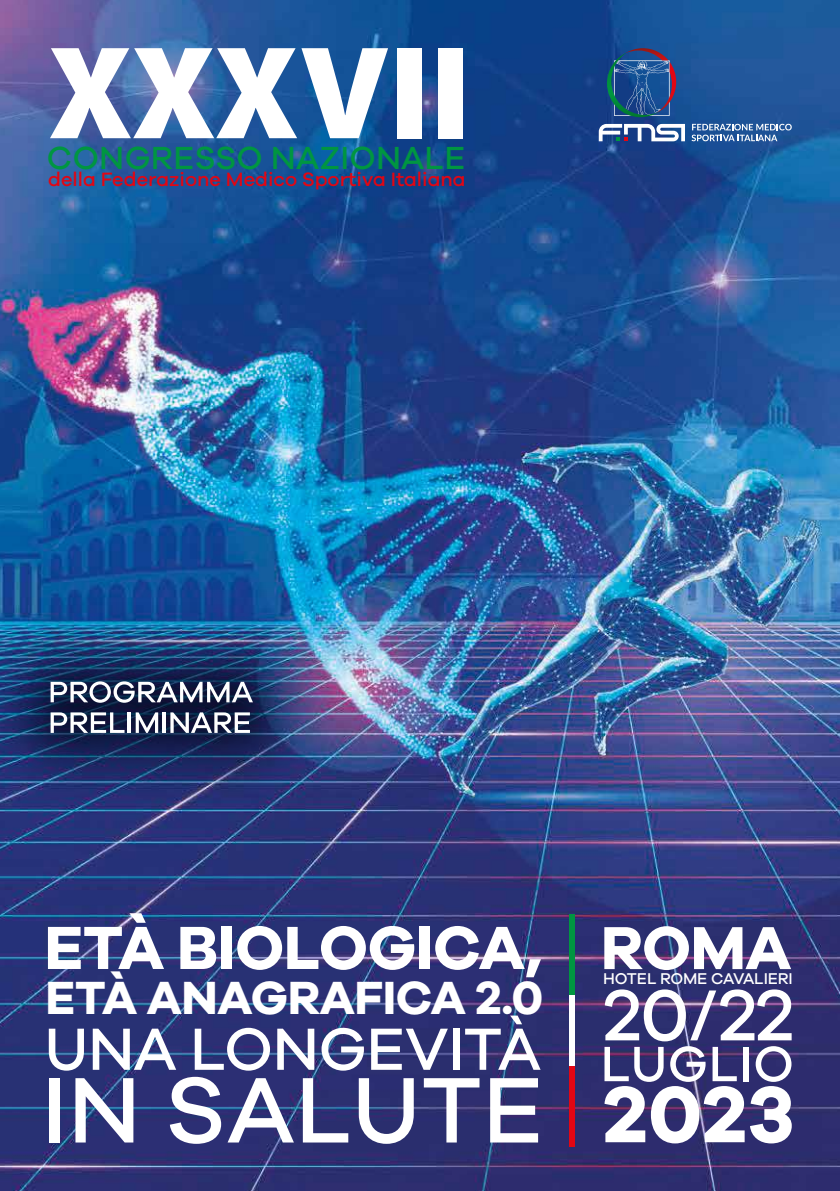
<style>
.page{position:relative;width:840px;height:1191px;background:#fff}
.page>*{position:absolute;margin:0;border:0;box-sizing:border-box;transform-origin:0 0}
.t1{font:900 133.4px "Cleanvertising";color:#fff}
.t2{font:500 96px "Galano Grotesque";letter-spacing:.01em;color:#fff}
.t3{font:700 82px "Galano Grotesque";color:#fff}
.t4{font:700 62.8px "Galano Grotesque";letter-spacing:-.01em;color:#fff}
.t5{font:700 62.6px "Galano Grotesque";color:#fff}
.t6{font:500 61.4px "Galano Grotesque";letter-spacing:-.01em;color:#fff}
.t7{font:500 51.2px "Galano Grotesque";letter-spacing:.01em;color:#fff}
.t8{font:700 48px "Galano Grotesque";letter-spacing:-.01em;color:#fff}
.t9{font:500 33px "Galano Grotesque";letter-spacing:.01em;color:#009641}
.t10{font:500 20px "Galano Grotesque";color:#e30613}
.t11{font:500 16.2px "Galano Grotesque";letter-spacing:-.01em;color:#fff}
</style>
<div class="page">
<img style="left:0;top:0;width:839px;height:1191px">
<svg style="left:604px;top:989px;width:187px;height:52px"></svg>
<img style="left:0;top:583px;width:347px;height:246px">
<img style="left:15px;top:647px;width:272px;height:120px">
<svg style="left:51px;top:681px;width:202px;height:22px"></svg>
<svg style="left:51px;top:712px;width:73px;height:21px"></svg>
<hr style="left:128px;top:712px;width:3px;height:21px;background:#fff">
<svg style="left:136px;top:712px;width:22px;height:21px"></svg>
<hr style="left:163px;top:712px;width:3px;height:21px;background:#fff">
<svg style="left:170px;top:712px;width:80px;height:21px"></svg>
<div style="left:569px;top:914px;width:6px;height:233px;background:#fff"></div>
<div style="left:569px;top:914px;width:6px;height:80px;background:#009641"></div>
<div style="left:569px;top:1066px;width:6px;height:81px;background:#e30613"></div>
<svg style="left:606px;top:48px;width:69px;height:69px;background:#2d5689"></svg>
<svg style="left:598px;top:124px;width:86px;height:17px"></svg>
<svg style="left:691px;top:124px;width:100px;height:17px;background:#6186b6"></svg>
<h1 class="t1" style="left:48px;top:-16px;width:424px">XXXVII</h1>
<h3 class="t9" style="left:47px;top:138px;width:419px">CONGRESSO NAZIONALE</h3>
<p class="t10" style="left:48px;top:167px;width:419px">della Federazione Medico Sportiva Italiana</p>
<h3 class="t4" style="left:44px;top:909px;width:499px">ETÀ BIOLOGICA,</h3>
<h3 class="t8" style="left:46px;top:968px;width:499px">ETÀ ANAGRAFICA 2.0</h3>
<h3 class="t6" style="left:44px;top:1012px;width:497px">UNA LONGEVITÀ</h3>
<h2 class="t2" style="left:42px;top:1052px;width:503px">IN SALUTE</h2>
<h3 class="t5" style="left:600px;top:909px;width:192px">ROMA</h3>
<p class="t11" style="left:602px;top:968px;width:191px">HOTEL ROME CAVALIERI</p>
<h3 class="t7" style="left:600px;top:1033px;width:195px">LUGLIO</h3>
<h3 class="t3" style="left:602px;top:1063px;width:193px">2023</h3>
</div>
